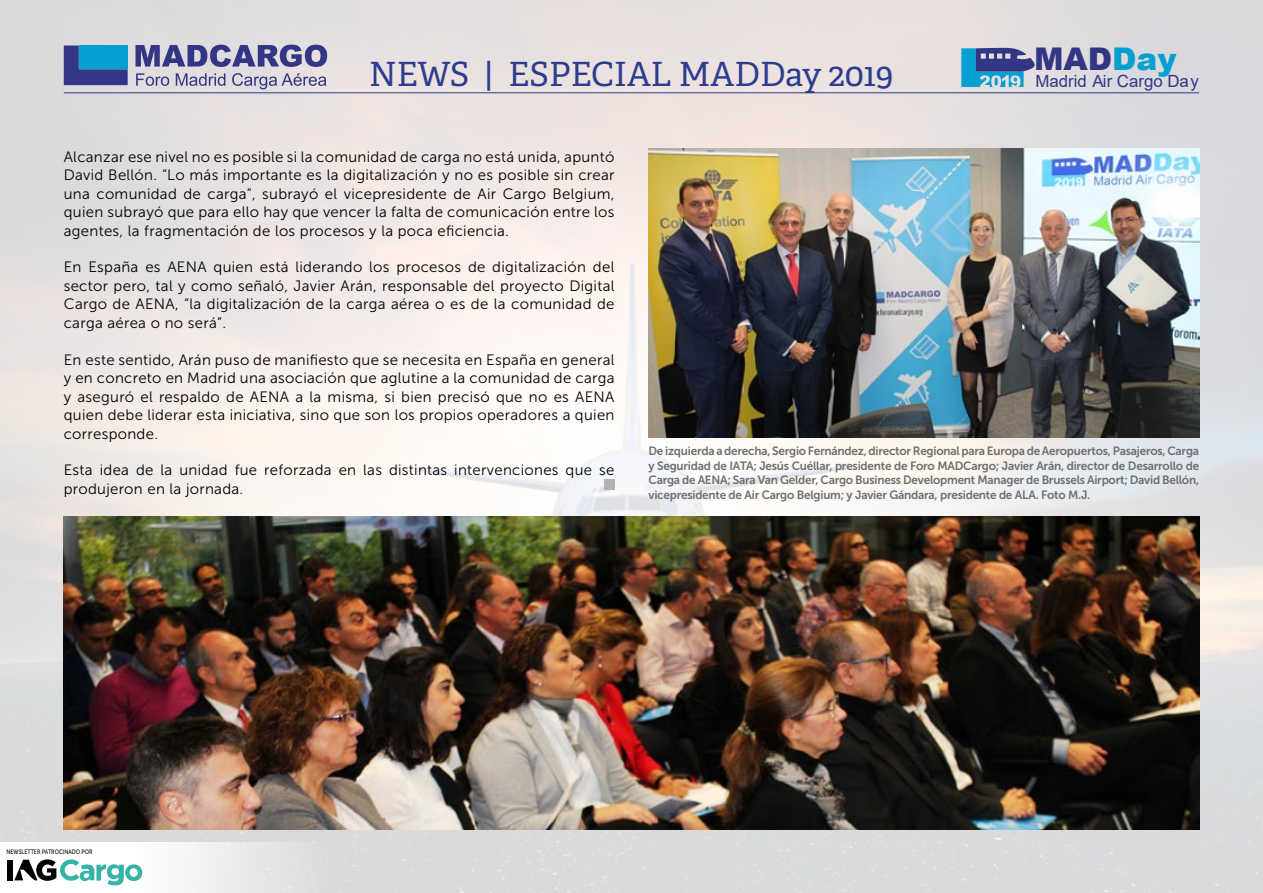
<style>
.page{position:relative;width:1263px;height:893px;background:#fff}
.page>*{position:absolute;margin:0;border:0;box-sizing:border-box;transform-origin:0 0}
.t1{font:33.3px "Adelle PE";color:#2b3d8e}
.t2{font:900 31.2px "Arial";color:#333684}
.t3{font:16.8px "Arial";color:#333684}
.t4{font:15px/18.5px "Museo Sans 300";letter-spacing:.02em;color:#000;text-align:justify}
.t5{font:12px/14.4px "Museo Sans 700";letter-spacing:-.02em;color:#706f6f;text-align:justify}
.t6{font:6.45px "Museo Sans 500";color:#000;scale:.83 1}
.s1{color:#05a0d1}
</style>
<div class="page">
<img style="left:0;top:0;width:1263px;height:893px">
<hr style="left:64px;top:92px;width:1135px;height:1px;background:#2b3d8e">
<svg style="left:961px;top:48px;width:75px;height:39px;background:#548ab8"></svg>
<div style="left:0;top:842px;width:588px;height:51px;background:linear-gradient(to right,#fff,#cfd0d1)"></div>
<div style="left:7px;top:860px;width:6px;height:20px;background:#000"></div>
<svg style="left:14px;top:859px;width:128px;height:26px"></svg>
<svg style="left:136px;top:45px;width:191px;height:22px;background:#7879a8"></svg>
<svg style="left:136px;top:73px;width:33px;height:13px"></svg>
<svg style="left:176px;top:73px;width:49px;height:13px"></svg>
<svg style="left:232px;top:73px;width:94px;height:16px;background:#b8b5c8"></svg>
<svg style="left:64px;top:46px;width:64px;height:39px;background:#1f67a7"></svg>
<img style="left:648px;top:149px;width:551px;height:289px">
<img style="left:64px;top:517px;width:1135px;height:312px">
<div style="left:604px;top:479px;width:10px;height:11px;background:#b3b2b2"></div>
<h1 class="t1" style="left:369px;top:50px;width:526px">NEWS | ESPECIAL MADDay 2019</h1>
<h2 class="t2" style="left:1034px;top:37px;width:144px">MAD<span class="s1">Day</span></h2>
<p class="t3" style="left:1035px;top:70px;width:165px">Madrid Air Cargo Day</p>
<p class="t4" style="left:64px;top:147px;width:552px">Alcanzar ese nivel no es posible si la comunidad de carga no está unida, apuntó David Bellón. “Lo más importante es la digitalización y no es posible sin crear una comunidad de carga”, subrayó el vicepresidente de Air Cargo Belgium, quien subrayó que para ello hay que vencer la falta de comunicación entre los agentes, la fragmentación de los procesos y la poca eficiencia.</p>
<p class="t4" style="left:64px;top:258px;width:552px">En España es AENA quien está liderando los procesos de digitalización del sector pero, tal y como señaló, Javier Arán, responsable del proyecto Digital Cargo de AENA, “la digitalización de la carga aérea o es de la comunidad de carga aérea o no será”.</p>
<p class="t4" style="left:64px;top:350px;width:552px">En este sentido, Arán puso de manifiesto que se necesita en España en general y en concreto en Madrid una asociación que aglutine a la comunidad de carga y aseguró el respaldo de AENA a la misma, si bien precisó que no es AENA quien debe liderar esta iniciativa, sino que son los propios operadores a quien corresponde.</p>
<p class="t4" style="left:64px;top:461px;width:552px">Esta idea de la unidad fue reforzada en las distintas intervenciones que se produjeron en la jornada.</p>
<p class="t5" style="left:648px;top:444px;width:552px">De izquierda a derecha, Sergio Fernández, director Regional para Europa de Aeropuertos, Pasajeros, Carga y Seguridad de IATA; Jesús Cuéllar, presidente de Foro MADCargo; Javier Arán, director de Desarrollo de Carga de AENA; Sara Van Gelder, Cargo Business Development Manager de Brussels Airport; David Bellón, vicepresidente de Air Cargo Belgium; y Javier Gándara, presidente de ALA. Foto M.J.</p>
<p class="t6" style="left:7px;top:848px;width:105px">NEWSLETTER PATROCINADO POR</p>
</div>
